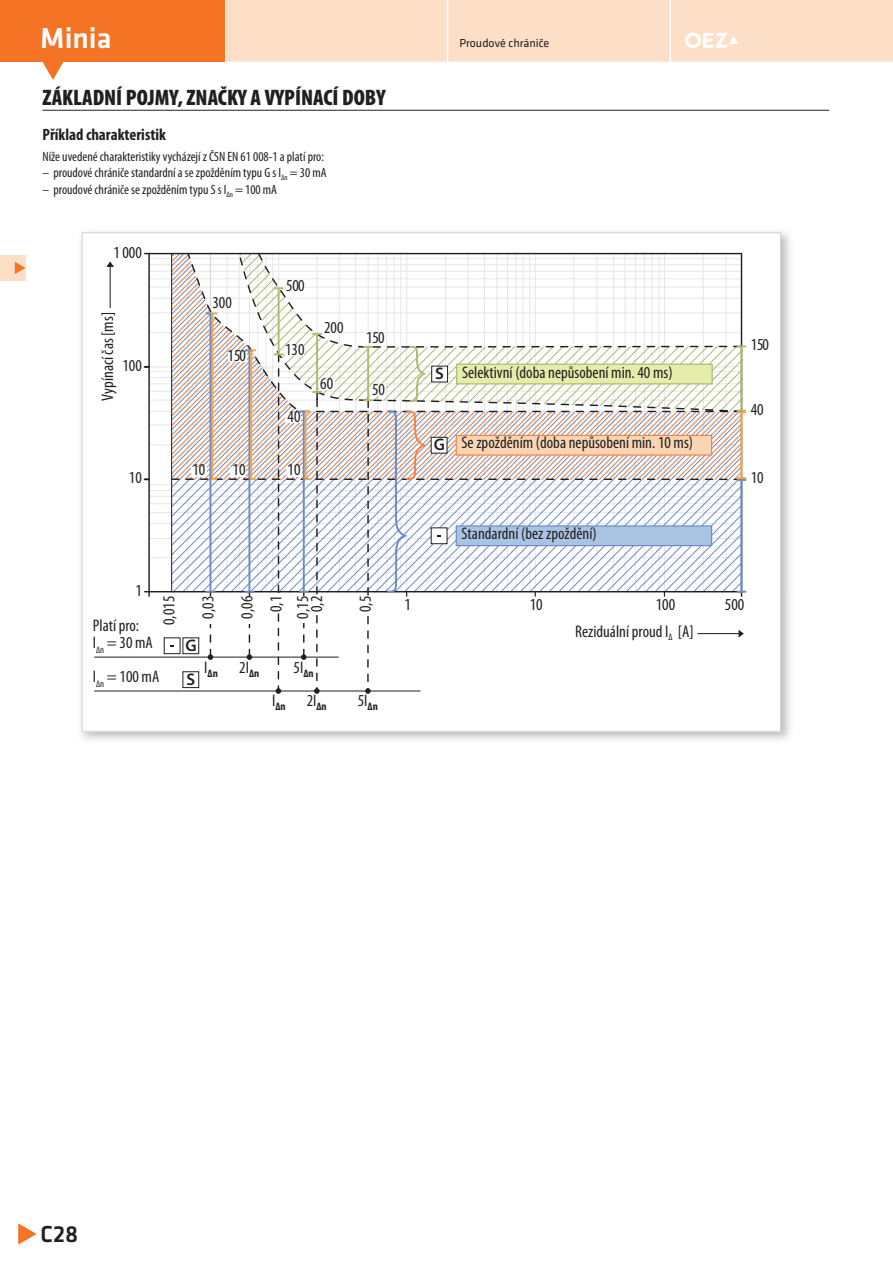
<style>
.page{position:relative;width:893px;height:1263px;background:#fff}
.page>*{position:absolute;margin:0;border:0;box-sizing:border-box;transform-origin:0 0}
.t1{font:500 30px "Klavika";color:#fff}
.t2{font:500 24px "Klavika";color:#231f20}
.t3{font:900 condensed 22.5px "Myriad Pro";color:#231f20}
.t4{font:condensed 16.8px "Myriad Pro";color:#231f20}
.t5{font:600 16.8px "Myriad Pro";color:#231f20}
.t6{font:700 condensed 16.5px "Myriad Pro";color:#231f20}
.t7{font:condensed 13.5px "Myriad Pro";color:#231f20}
.t8{font:12px "Klavika";color:#231f20}
.t9{font:700 condensed 11.25px "Myriad Pro";color:#231f20}
.s1{font-weight:600;font-stretch:normal}
</style>
<div class="page">
<div style="left:0;top:0;width:224px;height:62px;background:#f47325"></div>
<svg style="left:42px;top:62px;width:22px;height:18px"></svg>
<svg style="left:18px;top:1223px;width:19px;height:22px"></svg>
<div style="left:226px;top:0;width:667px;height:62px;background:#fddec7"></div>
<div style="left:0;top:255px;width:25px;height:26px;background:#fddec7"></div>
<svg style="left:15px;top:262px;width:10px;height:12px"></svg>
<hr style="left:42px;top:110px;width:787px;height:1px;background:#231f20">
<hr style="left:149px;top:287px;width:592px;height:1px;background:#e6e7e9">
<hr style="left:149px;top:258px;width:592px;height:1px;background:#e6e7e9">
<hr style="left:149px;top:264px;width:592px;height:1px;background:#e6e7e9">
<hr style="left:149px;top:271px;width:592px;height:1px;background:#e6e7e9">
<hr style="left:149px;top:278px;width:592px;height:1px;background:#e6e7e9">
<hr style="left:149px;top:298px;width:592px;height:1px;background:#e6e7e9">
<hr style="left:149px;top:313px;width:592px;height:1px;background:#e6e7e9">
<hr style="left:149px;top:332px;width:592px;height:1px;background:#e6e7e9">
<hr style="left:149px;top:367px;width:592px;height:1px;background:#e6e7e9">
<hr style="left:149px;top:371px;width:592px;height:1px;background:#e6e7e9">
<hr style="left:149px;top:377px;width:592px;height:1px;background:#e6e7e9">
<hr style="left:149px;top:383px;width:592px;height:1px;background:#e6e7e9">
<hr style="left:149px;top:391px;width:592px;height:1px;background:#e6e7e9">
<hr style="left:149px;top:411px;width:592px;height:1px;background:#e6e7e9">
<hr style="left:149px;top:400px;width:592px;height:1px;background:#e6e7e9">
<hr style="left:149px;top:425px;width:592px;height:1px;background:#e6e7e9">
<hr style="left:149px;top:445px;width:592px;height:1px;background:#e6e7e9">
<hr style="left:149px;top:484px;width:593px;height:1px;background:#e6e7e9">
<hr style="left:149px;top:490px;width:592px;height:1px;background:#e6e7e9">
<hr style="left:149px;top:496px;width:592px;height:1px;background:#e6e7e9">
<hr style="left:149px;top:503px;width:592px;height:1px;background:#e6e7e9">
<hr style="left:149px;top:512px;width:592px;height:1px;background:#e6e7e9">
<hr style="left:149px;top:523px;width:592px;height:1px;background:#e6e7e9">
<hr style="left:149px;top:538px;width:592px;height:1px;background:#e6e7e9">
<hr style="left:149px;top:557px;width:592px;height:1px;background:#e6e7e9">
<hr style="left:148px;top:254px;width:2px;height:342px;background:#231f20">
<hr style="left:145px;top:253px;width:596px;height:1px;background:#231f20">
<hr style="left:145px;top:591px;width:596px;height:1px;background:#231f20">
<hr style="left:110px;top:262px;width:1px;height:46px;background:#231f20">
<svg style="left:106px;top:261px;width:8px;height:7px"></svg>
<hr style="left:94px;top:657px;width:245px;height:1px;background:#231f20">
<hr style="left:94px;top:691px;width:326px;height:1px;background:#231f20">
<svg style="left:170px;top:253px;width:576px;height:441px"></svg>
<h1 class="t1" style="left:40px;top:20px;width:73px">Minia</h1>
<h3 class="t3" style="left:42px;top:84px;width:345px">ZÁKLADNÍ POJMY, ZNAČKY A VYPÍNACÍ DOBY</h3>
<p class="t6" style="left:42px;top:128px;width:125px">Příklad charakteristik</p>
<p class="t7" style="left:42px;top:151px;width:283px">Níže uvedené charakteristiky vycházejí z ČSN EN 61 008-1 a platí pro:</p>
<p class="t7" style="left:42px;top:168px;width:286px">– proudové chrániče standardní a se zpožděním typu G s I<sub>Δn</sub> = 30 mA</p>
<p class="t7" style="left:42px;top:184px;width:236px">– proudové chrániče se zpožděním typu S s I<sub>Δn</sub> = 100 mA</p>
<p class="t4" style="left:113px;top:246px;width:30px">1 000</p>
<p class="t4" style="left:101px;top:401px;width:90px;rotate:-90deg">Vypínací čas [ms]</p>
<p class="t4" style="left:122px;top:359px;width:21px">100</p>
<p class="t4" style="left:212px;top:296px;width:21px">300</p>
<p class="t4" style="left:227px;top:349px;width:20px">150</p>
<p class="t4" style="left:286px;top:279px;width:20px">500</p>
<p class="t4" style="left:285px;top:343px;width:21px">130</p>
<p class="t4" style="left:288px;top:410px;width:14px">40</p>
<p class="t4" style="left:324px;top:321px;width:21px">200</p>
<p class="t4" style="left:320px;top:377px;width:14px">60</p>
<p class="t4" style="left:366px;top:331px;width:20px">150</p>
<p class="t4" style="left:372px;top:383px;width:14px">50</p>
<p class="t8" style="left:459px;top:36px;width:91px">Proudové chrániče</p>
<p class="t4" style="left:435px;top:366px;width:239px"><span class="s1">S</span> Selektivní (doba nepůsobení min. 40 ms)</p>
<p class="t4" style="left:434px;top:436px;width:261px"><span class="s1">G</span> Se zpožděním (doba nepůsobení min. 10 ms)</p>
<p class="t4" style="left:751px;top:338px;width:20px">150</p>
<p class="t4" style="left:751px;top:403px;width:14px">40</p>
<p class="t4" style="left:192px;top:463px;width:14px">10</p>
<p class="t4" style="left:233px;top:463px;width:14px">10</p>
<p class="t4" style="left:288px;top:463px;width:14px">10</p>
<p class="t4" style="left:129px;top:471px;width:14px">10</p>
<p class="t4" style="left:751px;top:471px;width:14px">10</p>
<p class="t4" style="left:135px;top:584px;width:8px">1</p>
<p class="t4" style="left:201px;top:619px;width:24px;rotate:-90deg">0,03</p>
<p class="t4" style="left:240px;top:619px;width:24px;rotate:-90deg">0,06</p>
<p class="t4" style="left:269px;top:612px;width:18px;rotate:-90deg">0,1</p>
<p class="t4" style="left:310px;top:612px;width:18px;rotate:-90deg">0,2</p>
<p class="t4" style="left:359px;top:612px;width:18px;rotate:-90deg">0,5</p>
<p class="t4" style="left:163px;top:625px;width:31px;rotate:-90deg">0,015</p>
<p class="t4" style="left:296px;top:619px;width:24px;rotate:-90deg">0,15</p>
<p class="t9" style="left:204px;top:669px;width:15px"><sup>I</sup>Δn</p>
<p class="t4" style="left:239px;top:661px;width:22px">2I<sub>Δn</sub></p>
<p class="t4" style="left:294px;top:661px;width:22px">5I<sub>Δn</sub></p>
<p class="t9" style="left:272px;top:702px;width:56px"><sup>I</sup>Δn <sup>2I</sup>Δn</p>
<p class="t4" style="left:358px;top:694px;width:22px">5I<sub>Δn</sub></p>
<p class="t4" style="left:93px;top:619px;width:48px">Platí pro:</p>
<p class="t4" style="left:93px;top:670px;width:68px">I<sub>Δn</sub> = 100 mA</p>
<p class="t4" style="left:93px;top:636px;width:62px">I<sub>Δn</sub> = 30 mA</p>
<p class="t5" style="left:186px;top:635px;width:13px">G</p>
<p class="t5" style="left:186px;top:669px;width:10px">S</p>
<p class="t4" style="left:461px;top:527px;width:137px">Standardní (bez zpoždění)</p>
<p class="t4" style="left:405px;top:598px;width:8px">1</p>
<p class="t4" style="left:530px;top:598px;width:14px">10</p>
<p class="t4" style="left:656px;top:598px;width:21px">100</p>
<p class="t4" style="left:725px;top:598px;width:21px">500</p>
<p class="t4" style="left:575px;top:625px;width:120px">Reziduální proud I<sub>Δ</sub> [A]</p>
<h2 class="t2" style="left:41px;top:1219px;width:39px">C28</h2>
</div>
